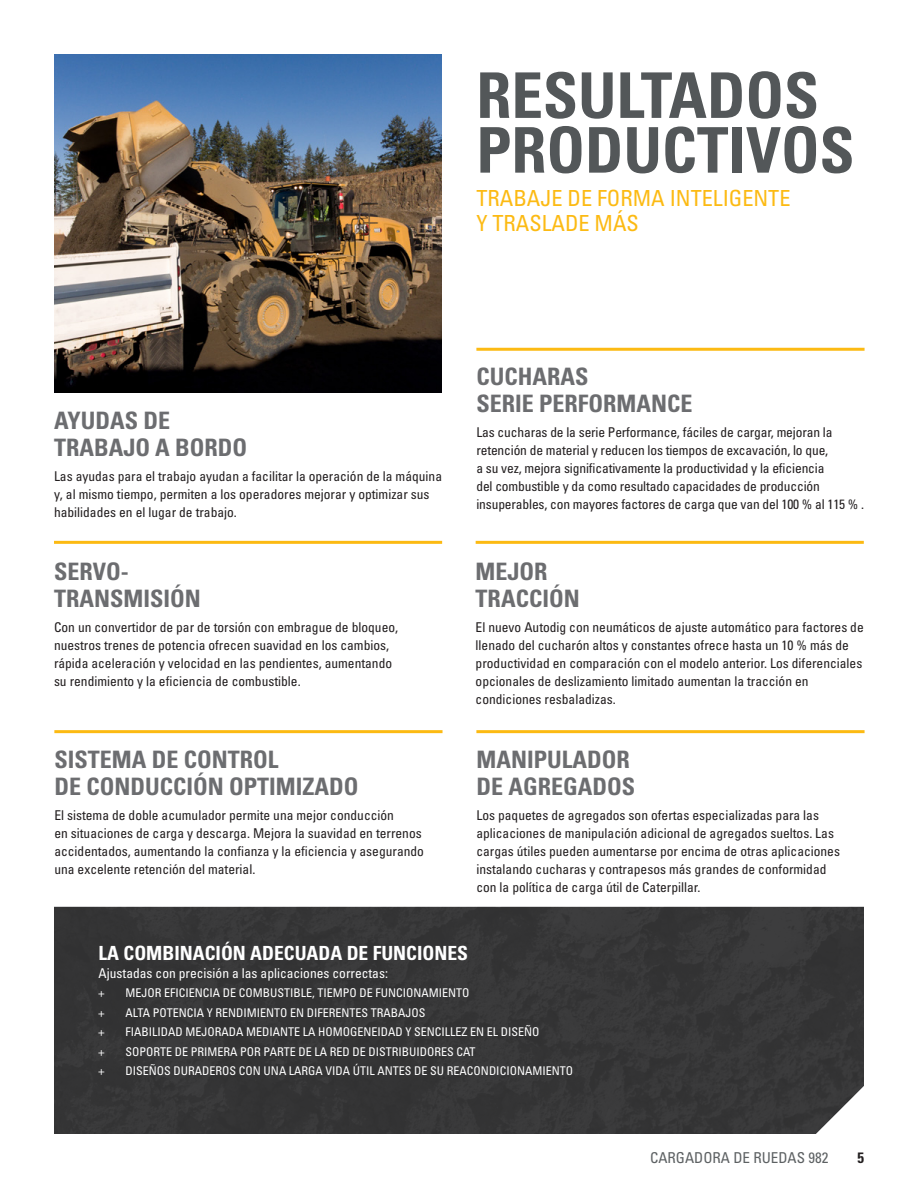
<style>
.page{position:relative;width:918px;height:1188px;background:#fff}
.page>*{position:absolute;margin:0;border:0;box-sizing:border-box;transform-origin:0 0}
.t1{font:63px/54.8px "Univers LTCYR 67 Bold Cond";color:#535759}
.t2{font:24px/27px "Univers LTCYR 67 Bold Cond";color:#6c6d70}
.t3{font:condensed 22.2px/25.5px "Univers LTCYR 57";color:#fcba13}
.t4{font:19.5px "Univers LTCYR 67 Bold Cond";color:#fff}
.t5{font:condensed 15px "Univers LTCYR 57";color:#5d6163}
.t6{font:15px "Univers LTCYR 67 Bold Cond";color:#231f20}
.t7{font:condensed 13.5px/18px "Univers LTCYR 57";color:#231f20}
.t8{font:condensed 13.5px "Univers LTCYR 57";color:#fff}
.t9{font:condensed 12px "Univers LTCYR 57";color:#fff}
</style>
<div class="page">
<img style="left:54px;top:54px;width:387px;height:338px">
<hr style="left:476px;top:348px;width:389px;height:3px;background:#fcba13">
<hr style="left:54px;top:541px;width:388px;height:3px;background:#fcba13">
<hr style="left:476px;top:541px;width:388px;height:3px;background:#fcba13">
<div style="left:54px;top:907px;width:810px;height:227px;background:#353536"></div>
<hr style="left:54px;top:730px;width:389px;height:3px;background:#fcba13">
<hr style="left:476px;top:730px;width:389px;height:3px;background:#fcba13">
<h1 class="t1" style="left:476px;top:67px;width:380px">RESULTADOS<br>PRODUCTIVOS</h1>
<h3 class="t3" style="left:476px;top:184px;width:316px">TRABAJE DE FORMA INTELIGENTE<br>Y TRASLADE MÁS</h3>
<h2 class="t2" style="left:54px;top:407px;width:195px">AYUDAS DE<br>TRABAJO A BORDO</h2>
<p class="t7" style="left:54px;top:467px;width:390px">Las ayudas para el trabajo ayudan a facilitar la operación de la máquina y, al mismo tiempo, permiten a los operadores mejorar y optimizar sus habilidades en el lugar de trabajo.</p>
<h2 class="t2" style="left:54px;top:558px;width:148px">SERVO-<br>TRANSMISIÓN</h2>
<p class="t7" style="left:54px;top:618px;width:346px">Con un convertidor de par de torsión con embrague de bloqueo, nuestros trenes de potencia ofrecen suavidad en los cambios, rápida aceleración y velocidad en las pendientes, aumentando su rendimiento y la eficiencia de combustible.</p>
<h2 class="t2" style="left:54px;top:745px;width:306px">SISTEMA DE CONTROL<br>DE CONDUCCIÓN OPTIMIZADO</h2>
<p class="t7" style="left:54px;top:805px;width:371px">El sistema de doble acumulador permite una mejor conducción<br>en situaciones de carga y descarga. Mejora la suavidad en terrenos accidentados, aumentando la confianza y la eficiencia y asegurando una excelente retención del material.</p>
<h2 class="t2" style="left:476px;top:363px;width:218px">CUCHARAS<br>SERIE PERFORMANCE</h2>
<p class="t7" style="left:476px;top:423px;width:389px">Las cucharas de la serie Performance, fáciles de cargar, mejoran la retención de material y reducen los tiempos de excavación, lo que,<br>a su vez, mejora significativamente la productividad y la eficiencia<br>del combustible y da como resultado capacidades de producción insuperables, con mayores factores de carga que van del 100 % al 115 % .</p>
<h2 class="t2" style="left:476px;top:558px;width:106px">MEJOR<br>TRACCIÓN</h2>
<p class="t7" style="left:476px;top:618px;width:390px">El nuevo Autodig con neumáticos de ajuste automático para factores de llenado del cucharón altos y constantes ofrece hasta un 10 % más de productividad en comparación con el modelo anterior. Los diferenciales opcionales de deslizamiento limitado aumentan la tracción en condiciones resbaladizas.</p>
<h2 class="t2" style="left:476px;top:745px;width:160px">MANIPULADOR<br>DE AGREGADOS</h2>
<p class="t7" style="left:476px;top:805px;width:365px">Los paquetes de agregados son ofertas especializadas para las aplicaciones de manipulación adicional de agregados sueltos. Las cargas útiles pueden aumentarse por encima de otras aplicaciones instalando cucharas y contrapesos más grandes de conformidad con la política de carga útil de Caterpillar.</p>
<h3 class="t4" style="left:99px;top:941px;width:371px">LA COMBINACIÓN ADECUADA DE FUNCIONES</h3>
<p class="t8" style="left:99px;top:964px;width:291px">Ajustadas con precisión a las aplicaciones correctas:</p>
<p class="t9" style="left:99px;top:985px;width:7px">+</p>
<p class="t9" style="left:126px;top:985px;width:346px">MEJOR EFICIENCIA DE COMBUSTIBLE, TIEMPO DE FUNCIONAMIENTO</p>
<p class="t9" style="left:99px;top:1005px;width:7px">+</p>
<p class="t9" style="left:126px;top:1005px;width:301px">ALTA POTENCIA Y RENDIMIENTO EN DIFERENTES TRABAJOS</p>
<p class="t9" style="left:99px;top:1024px;width:7px">+</p>
<p class="t9" style="left:126px;top:1024px;width:415px">FIABILIDAD MEJORADA MEDIANTE LA HOMOGENEIDAD Y SENCILLEZ EN EL DISEÑO</p>
<p class="t9" style="left:99px;top:1044px;width:7px">+</p>
<p class="t9" style="left:126px;top:1044px;width:351px">SOPORTE DE PRIMERA POR PARTE DE LA RED DE DISTRIBUIDORES CAT</p>
<p class="t9" style="left:99px;top:1063px;width:7px">+</p>
<p class="t9" style="left:126px;top:1063px;width:449px">DISEÑOS DURADEROS CON UNA LARGA VIDA ÚTIL ANTES DE SU REACONDICIONAMIENTO</p>
<p class="t5" style="left:650px;top:1148px;width:180px">CARGADORA DE RUEDAS 982</p>
<p class="t6" style="left:857px;top:1148px;width:8px">5</p>
</div>
